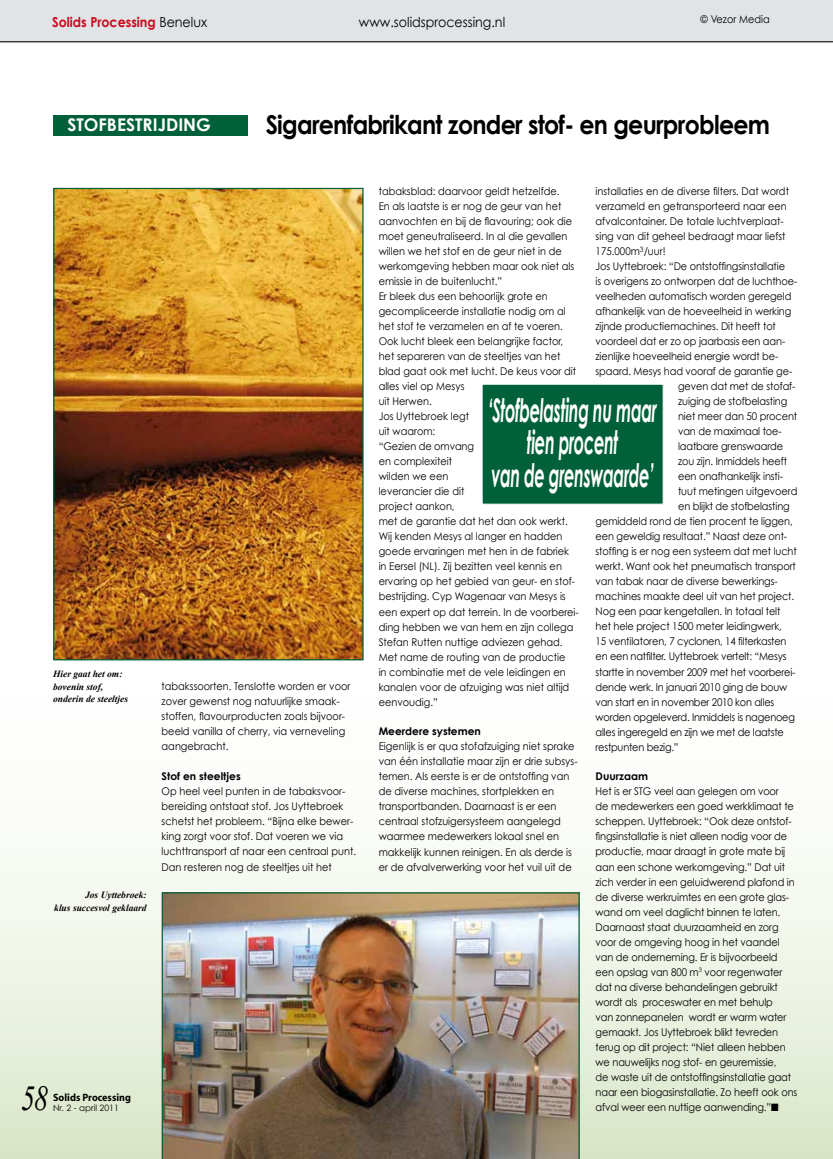
<style>
.page{position:relative;width:833px;height:1159px;background:#fff}
.page>*{position:absolute;margin:0;border:0;box-sizing:border-box;transform-origin:0 0}
.t1{font:italic 35px "Times New Roman";color:#000;scale:.8 1}
.t2{font:italic 700 32.5px/32.5px "Century Gothic";letter-spacing:-.02em;color:#fff;text-align:center;scale:.5 1}
.t3{font:700 26px "Century Gothic";letter-spacing:-.03em;color:#000;scale:.91 1}
.t4{font:700 17.5px "Century Gothic";color:#fff}
.t5{font:700 13.75px "Century Gothic";color:#cd071e;scale:.92 1}
.t6{font:13.75px "Century Gothic";color:#000;scale:.92 1}
.t7{font:10.62px/15px "Century Gothic";letter-spacing:-.01em;color:#000;scale:.92 1}
.t8{font:700 10.62px "Century Gothic";color:#000}
.t9{font:700 10.62px "Myriad";color:#000;scale:.95 1}
.t10{font:italic 700 9.5px/12.5px "Times New Roman";color:#000;text-align:right}
.t11{font:8.75px "Century Gothic";color:#000}
.s1{font-weight:400;color:#000}
</style>
<div class="page">
<div style="left:0;top:614px;width:833px;height:545px;background:linear-gradient(to bottom,#fff,#dfead0)"></div>
<div style="left:53px;top:115px;width:195px;height:20px;background:#006039"></div>
<img style="left:55px;top:190px;width:306px;height:468px">
<div style="left:53px;top:188px;width:310px;height:472px;border:1px solid #006039"></div>
<img style="left:162px;top:892px;width:418px;height:267px">
<div style="left:0;top:0;width:833px;height:42px;background:#e1e4e6"></div>
<hr style="left:0;top:41px;width:833px;height:1px;background:#000">
<div style="left:482px;top:384px;width:181px;height:120px;background:#006039"></div>
<div style="left:481px;top:383px;width:183px;height:122px;border:1px solid #fff"></div>
<p class="t5" style="left:52px;top:13px;width:170px">Solids Processing <span class="s1">Benelux</span></p>
<p class="t6" style="left:359px;top:13px;width:160px">www.solidsprocessing.nl</p>
<p class="t7" style="left:700px;top:12px;width:77px">© Vezor Media</p>
<h3 class="t4" style="left:67px;top:113px;width:145px">STOFBESTRIJDING</h3>
<h3 class="t3" style="left:266px;top:108px;width:556px">Sigarenfabrikant zonder stof- en geurprobleem</h3>
<p class="t10" style="left:53px;top:668px;width:76px;text-align:left">Hier gaat het om: bovenin stof, onderin de steeltjes</p>
<p class="t10" style="left:54px;top:889px;width:94px">Jos Uyttebroek:<br>klus succesvol geklaard</p>
<p class="t7" style="left:162px;top:679px;width:207px">tabakssoorten. Tenslotte worden er voor zover gewenst nog natuurlijke smaak&shy;stoffen, flavourproducten zoals bijvoor&shy;beeld vanilla of cherry, via verneveling aangebracht.</p>
<p class="t8" style="left:162px;top:770px;width:81px">Stof en steeltjes</p>
<p class="t7" style="left:162px;top:784px;width:213px">Op heel veel punten in de tabaksvoor&shy;bereiding ontstaat stof. Jos Uyttebroek schetst het probleem. “Bijna elke bewer&shy;king zorgt voor stof. Dat voeren we via luchttransport af naar een centraal punt.<br>Dan resteren nog de steeltjes uit het</p>
<h1 class="t1" style="left:21px;top:1078px;width:35px">58</h1>
<p class="t9" style="left:53px;top:1091px;width:83px">Solids Processing</p>
<p class="t11" style="left:53px;top:1102px;width:67px">Nr. 2 - april 2011</p>
<p class="t7" style="left:379px;top:184px;width:219px">tabaksblad: daarvoor geldt hetzelfde.<br>En als laatste is er nog de geur van het aanvochten en bij de flavouring; ook die moet geneutraliseerd. In al die gevallen willen we het stof en de geur niet in de werkomgeving hebben maar ook niet als emissie in de buitenlucht.”<br>Er bleek dus een behoorlijk grote en gecompliceerde installatie nodig om al het stof te verzamelen en af te voeren.<br>Ook lucht bleek een belangrijke factor, het separeren van de steeltjes van het blad gaat ook met lucht. De keus voor dit alles viel op Mesys<br>uit Herwen.<br>Jos Uyttebroek legt<br>uit waarom:<br>“Gezien de omvang<br>en complexiteit<br>wilden we een<br>leverancier die dit<br>project aankon,<br>met de garantie dat het dan ook werkt.<br>Wij kenden Mesys al langer en hadden goede ervaringen met hen in de fabriek in Eersel (NL). Zij bezitten veel kennis en ervaring op het gebied van geur- en stof&shy;bestrijding. Cyp Wagenaar van Mesys is een expert op dat terrein. In de voorberei&shy;ding hebben we van hem en zijn collega<br>Stefan Rutten nuttige adviezen gehad.<br>Met name de routing van de productie<br>in combinatie met de vele leidingen en kanalen voor de afzuiging was niet altijd eenvoudig.”</p>
<p class="t8" style="left:379px;top:725px;width:104px">Meerdere systemen</p>
<p class="t7" style="left:379px;top:739px;width:218px">Eigenlijk is er qua stofafzuiging niet sprake van één installatie maar zijn er drie subsys&shy;temen. Als eerste is er de ontstoffing van de diverse machines, stortplekken en transportbanden. Daarnaast is er een centraal stofzuigersysteem aangelegd waarmee medewerkers lokaal snel en makkelijk kunnen reinigen. En als derde is er de afvalverwerking voor het vuil uit de</p>
<p class="t7" style="left:595px;top:184px;width:212px">installaties en de diverse filters. Dat wordt</p>
<p class="t7" style="left:595px;top:199px;width:209px">verzameld en getransporteerd naar een</p>
<p class="t7" style="left:595px;top:214px;width:206px">afvalcontainer. De totale luchtverplaat-</p>
<p class="t7" style="left:595px;top:229px;width:208px">sing van dit geheel bedraagt maar liefst</p>
<p class="t7" style="left:595px;top:244px;width:78px">175.000m<sup>3</sup>/uur!</p>
<p class="t7" style="left:595px;top:259px;width:207px">Jos Uyttebroek: “De ontstoffingsinstallatie</p>
<p class="t7" style="left:595px;top:274px;width:221px">is overigens zo ontworpen dat de luchthoe-</p>
<p class="t7" style="left:595px;top:289px;width:214px">veelheden automatisch worden geregeld</p>
<p class="t7" style="left:595px;top:304px;width:214px">afhankelijk van de hoeveelheid in werking</p>
<p class="t7" style="left:595px;top:319px;width:197px">zijnde productiemachines. Dit heeft tot</p>
<p class="t7" style="left:595px;top:334px;width:208px">voordeel dat er zo op jaarbasis een aan-</p>
<p class="t7" style="left:595px;top:349px;width:200px">zienlijke hoeveelheid energie wordt be-</p>
<p class="t7" style="left:595px;top:364px;width:215px">spaard. Mesys had vooraf de garantie ge-</p>
<p class="t7" style="left:678px;top:379px;width:129px">geven dat met de stofaf-</p>
<p class="t7" style="left:678px;top:394px;width:120px">zuiging de stofbelasting</p>
<p class="t7" style="left:678px;top:409px;width:131px">niet meer dan 50 procent</p>
<p class="t7" style="left:678px;top:424px;width:114px">van de maximaal toe-</p>
<p class="t7" style="left:678px;top:439px;width:116px">laatbare grenswaarde</p>
<p class="t7" style="left:678px;top:454px;width:120px">zou zijn. Inmiddels heeft</p>
<p class="t7" style="left:678px;top:469px;width:115px">een onafhankelijk insti-</p>
<p class="t7" style="left:678px;top:484px;width:131px">tuut metingen uitgevoerd</p>
<p class="t7" style="left:678px;top:499px;width:123px">en blijkt de stofbelasting</p>
<p class="t7" style="left:595px;top:514px;width:216px">gemiddeld rond de tien procent te liggen,</p>
<p class="t7" style="left:595px;top:529px;width:210px">een geweldig resultaat.” Naast deze ont-</p>
<p class="t7" style="left:595px;top:544px;width:220px">stoffing is er nog een systeem dat met lucht</p>
<p class="t7" style="left:595px;top:559px;width:219px">werkt. Want ook het pneumatisch transport</p>
<p class="t7" style="left:595px;top:574px;width:199px">van tabak naar de diverse bewerkings-</p>
<p class="t7" style="left:595px;top:589px;width:217px">machines maakte deel uit van het project.</p>
<p class="t7" style="left:595px;top:604px;width:202px">Nog een paar kengetallen. In totaal telt</p>
<p class="t7" style="left:595px;top:619px;width:204px">het hele project 1500 meter leidingwerk,</p>
<p class="t7" style="left:595px;top:634px;width:209px">15 ventilatoren, 7 cyclonen, 14 filterkasten</p>
<p class="t7" style="left:595px;top:649px;width:209px">en een natfilter. Uyttebroek vertelt: “Mesys</p>
<p class="t7" style="left:595px;top:664px;width:219px">startte in november 2009 met het voorberei-</p>
<p class="t7" style="left:595px;top:679px;width:210px">dende werk. In januari 2010 ging de bouw</p>
<p class="t7" style="left:595px;top:694px;width:196px">van start en in november 2010 kon alles</p>
<p class="t7" style="left:595px;top:709px;width:218px">worden opgeleverd. Inmiddels is nagenoeg</p>
<p class="t7" style="left:595px;top:724px;width:206px">alles ingeregeld en zijn we met de laatste</p>
<p class="t7" style="left:595px;top:739px;width:92px">restpunten bezig.”</p>
<p class="t8" style="left:595px;top:770px;width:54px">Duurzaam</p>
<p class="t7" style="left:595px;top:784px;width:221px">Het is er STG veel aan gelegen om voor<br>de medewerkers een goed werkklimaat te scheppen. Uyttebroek: “Ook deze ontstof&shy;fingsinstallatie is niet alleen nodig voor de productie, maar draagt in grote mate bij aan een schone werkomgeving.” Dat uit zich verder in een geluidwerend plafond in de diverse werkruimtes en een grote glas&shy;wand om veel daglicht binnen te laten.<br>Daarnaast staat duurzaamheid en zorg voor de omgeving hoog in het vaandel van de onderneming. Er is bijvoorbeeld een opslag van 800 m<sup>3</sup> voor regenwater dat na diverse behandelingen gebruikt wordt als proceswater en met behulp<br>van zonnepanelen wordt er warm water gemaakt. Jos Uyttebroek blikt tevreden terug op dit project: “Niet alleen hebben we nauwelijks nog stof- en geuremissie,<br>de waste uit de ontstoffingsinstallatie gaat naar een biogasinstallatie. Zo heeft ook ons afval weer een nuttige aanwending.”■</p>
<h2 class="t2" style="left:488px;top:393px;width:339px">‘Stofbelasting nu maar tien procent<br>van de grenswaarde’</h2>
</div>
